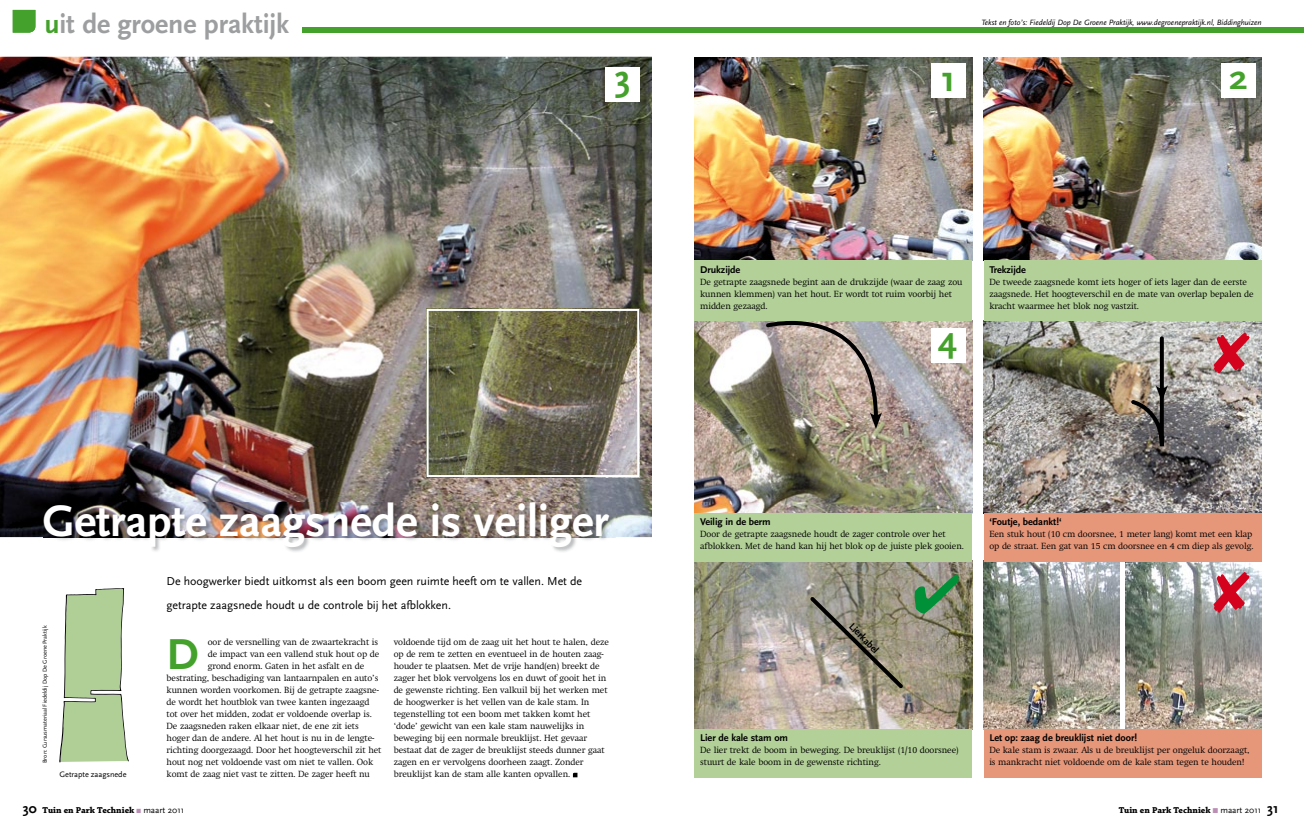
<style>
.page{position:relative;width:1304px;height:837px;background:#fff}
.page>*{position:absolute;margin:0;border:0;box-sizing:border-box;transform-origin:0 0}
.t1{font:700 46px "Scala Sans OT";letter-spacing:-.005em;color:#fff}
.t2{font:700 45.2px "Scala Sans OT";color:#44a12b}
.t3{font:700 37.1px "Scala Sans OT";color:#44a12b}
.t4{font:700 36.9px "Scala Sans OT";color:#44a12b}
.t5{font:700 36px "Scala Sans OT";color:#44a12b}
.t6{font:700 35.3px "Scala Sans OT";color:#44a12b;scale:1.07 1}
.t7{font:700 28px "Scala Sans OT";letter-spacing:-.005em;color:#9c9e9f}
.t8{font:12px/24px "Scala Sans OT";letter-spacing:-.005em;color:#000}
.t9{font:700 10.2px "Scala Sans OT";letter-spacing:-.005em;color:#000}
.t10{font:700 9px "Chaparral Pro";color:#000}
.t11{font:300 8.8px/12px "Swift";letter-spacing:-.005em;color:#000}
.t12{font:8.2px "Scala Sans OT";letter-spacing:-.005em;color:#000}
.t13{font:italic 8px "Scala Sans OT";letter-spacing:-.005em;color:#000}
.t14{font:6px "Scala Sans OT";letter-spacing:-.005em;color:#000}
.s1{color:#44a12b}
.s2{font-family:"Scala Sans OT";font-size:14px}
.s3{color:#bb8eb4}
.s4{font-family:"Scala Sans OT";font-weight:400}
</style>
<div class="page">
<img style="left:0;top:57px;width:652px;height:480px">
<svg style="left:59px;top:588px;width:70px;height:174px"></svg>
<div style="left:305px;top:27px;width:999px;height:6px;background:#44a12b"></div>
<svg style="left:13px;top:10px;width:22px;height:23px"></svg>
<img style="left:694px;top:57px;width:278px;height:204px">
<img style="left:694px;top:321px;width:278px;height:192px">
<img style="left:694px;top:561px;width:278px;height:167px">
<svg style="left:427px;top:309px;width:212px;height:168px;background:#76725a"></svg>
<img style="left:984px;top:57px;width:277px;height:204px">
<img style="left:984px;top:321px;width:277px;height:192px">
<img style="left:984px;top:561px;width:136px;height:167px">
<img style="left:1125px;top:561px;width:136px;height:167px">
<svg style="left:1160px;top:336px;width:4px;height:58px"></svg>
<svg style="left:1131px;top:385px;width:37px;height:61px;background:#6e6761"></svg>
<img style="left:44px;top:502px;width:571px;height:50px">
<div style="left:694px;top:513px;width:278px;height:48px;background:#b2d097"></div>
<div style="left:984px;top:261px;width:277px;height:60px;background:#b2d097"></div>
<div style="left:984px;top:728px;width:277px;height:49px;background:#e69679"></div>
<div style="left:694px;top:261px;width:278px;height:60px;background:#b2d097"></div>
<div style="left:984px;top:513px;width:277px;height:48px;background:#e69679"></div>
<div style="left:694px;top:728px;width:278px;height:49px;background:#b2d097"></div>
<svg style="left:573px;top:772px;width:4px;height:5px"></svg>
<svg style="left:915px;top:574px;width:43px;height:39px;background:#5f9065"></svg>
<div style="left:605px;top:68px;width:34px;height:34px;background:#fff"></div>
<div style="left:932px;top:64px;width:34px;height:34px;background:#fff"></div>
<div style="left:931px;top:328px;width:34px;height:34px;background:#fff"></div>
<div style="left:1221px;top:63px;width:34px;height:34px;background:#fff"></div>
<svg style="left:1214px;top:332px;width:36px;height:41px"></svg>
<svg style="left:1214px;top:571px;width:36px;height:41px"></svg>
<svg style="left:766px;top:321px;width:116px;height:108px;background:#a1948a"></svg>
<svg style="left:810px;top:596px;width:93px;height:92px;background:#96907f"></svg>
<h3 class="t7" style="left:44px;top:8px;width:246px"><span class="s1">u</span>it de groene praktijk</h3>
<h3 class="t4" style="left:615px;top:58px;width:17px">3</h3>
<h3 class="t3" style="left:941px;top:58px;width:16px">1</h3>
<p class="t13" style="left:981px;top:18px;width:282px">Tekst en foto’s: Fiedeldij Dop De Groene Praktijk, www.degroenepraktijk.nl, Biddinghuizen</p>
<h3 class="t6" style="left:1229px;top:57px;width:19px">2</h3>
<p class="t9" style="left:700px;top:264px;width:42px">Drukzijde</p>
<p class="t11" style="left:700px;top:276px;width:264px">De getrapte zaagsnede begint aan de drukzijde (waar de zaag zou kunnen klemmen) van het hout. Er wordt tot ruim voorbij het midden gezaagd.</p>
<h3 class="t5" style="left:938px;top:319px;width:20px">4</h3>
<p class="t9" style="left:989px;top:264px;width:38px">Trekzijde</p>
<p class="t11" style="left:989px;top:276px;width:266px">De tweede zaagsnede komt iets hoger of iets lager dan de eerste zaagsnede. Het hoogteverschil en de mate van overlap bepalen de kracht waarmee het blok nog vastzit.</p>
<h1 class="t1" style="left:43px;top:494px;width:568px">Getrapte zaagsnede is veiliger</h1>
<h3 class="t8" style="left:167px;top:569px;width:417px">De hoogwerker biedt uitkomst als een boom geen ruimte heeft om te vallen. Met de getrapte zaagsnede houdt u de controle bij het afblokken.</h3>
<p class="t9" style="left:700px;top:516px;width:72px">Veilig in de berm</p>
<p class="t11" style="left:700px;top:528px;width:265px">Door de getrapte zaagsnede houdt de zager controle over het afblokken. Met de hand kan hij het blok op de juiste plek gooien.</p>
<p class="t14" style="left:42px;top:762px;width:139px;rotate:-90deg">Bron: Cursusmateriaal Fiedeldij Dop De Groene Praktijk</p>
<p class="t9" style="left:855px;top:620px;width:39px;rotate:45deg">Lierkabel</p>
<h2 class="t2" style="left:167px;top:628px;width:34px">D</h2>
<p class="t11" style="left:208px;top:636px;width:172px">oor de versnelling van de zwaartekracht is</p>
<p class="t11" style="left:394px;top:636px;width:217px">voldoende tijd om de zaag uit het hout te halen, deze op de rem te zetten en eventueel in de houten zaag&shy;houder te plaatsen. Met de vrije hand(en) breekt de zager het blok vervolgens los en duwt of gooit het in de gewenste richting. Een valkuil bij het werken met de hoogwerker is het vellen van de kale stam. In tegenstelling tot een boom met takken komt het ‘dode’ gewicht van een kale stam nauwelijks in beweging bij een normale breuklijst. Het gevaar bestaat dat de zager de breuklijst steeds dunner gaat zagen en er vervolgens doorheen zaagt. Zonder breuklijst kan de stam alle kanten opvallen.</p>
<p class="t11" style="left:208px;top:648px;width:173px">de impact van een vallend stuk hout op de</p>
<p class="t11" style="left:208px;top:660px;width:158px">grond enorm. Gaten in het asfalt en de</p>
<p class="t11" style="left:167px;top:672px;width:213px">bestrating, beschadiging van lantaarnpalen en auto’s</p>
<p class="t11" style="left:167px;top:684px;width:214px">kunnen worden voorkomen. Bij de getrapte zaagsne-</p>
<p class="t11" style="left:167px;top:696px;width:205px">de wordt het houtblok van twee kanten ingezaagd</p>
<p class="t11" style="left:167px;top:708px;width:207px">tot over het midden, zodat er voldoende overlap is.</p>
<p class="t11" style="left:167px;top:720px;width:194px">De zaagsneden raken elkaar niet, de ene zit iets</p>
<p class="t11" style="left:167px;top:732px;width:209px">hoger dan de andere. Al het hout is nu in de lengte-</p>
<p class="t11" style="left:167px;top:744px;width:216px">richting doorgezaagd. Door het hoogteverschil zit het</p>
<p class="t11" style="left:167px;top:756px;width:208px">hout nog net voldoende vast om niet te vallen. Ook</p>
<p class="t11" style="left:167px;top:768px;width:205px">komt de zaag niet vast te zitten. De zager heeft nu</p>
<p class="t9" style="left:700px;top:732px;width:89px">Lier de kale stam om</p>
<p class="t11" style="left:700px;top:744px;width:260px">De lier trekt de boom in beweging. De breuklijst (1/10 doorsnee) stuurt de kale boom in de gewenste richting.</p>
<p class="t12" style="left:60px;top:769px;width:69px">Getrapte zaagsnede</p>
<p class="t10" style="left:23px;top:804px;width:163px"><span class="s2">30</span> Tuin en Park Techniek <span class="s3">■</span> <span class="s4">maart 2011</span></p>
<p class="t9" style="left:989px;top:516px;width:74px">‘Foutje, bedankt!‘</p>
<p class="t11" style="left:989px;top:528px;width:266px">Een stuk hout (10 cm doorsnee, 1 meter lang) komt met een klap op de straat. Een gat van 15 cm doorsnee en 4 cm diep als gevolg.</p>
<p class="t9" style="left:989px;top:732px;width:149px">Let op: zaag de breuklijst niet door!</p>
<p class="t11" style="left:989px;top:744px;width:262px">De kale stam is zwaar. Als u de breuklijst per ongeluk doorzaagt, is mankracht niet voldoende om de kale stam tegen te houden!</p>
<p class="t10" style="left:1119px;top:804px;width:161px">Tuin en Park Techniek <span class="s3">■</span> <span class="s4">maart 2011</span> <span class="s2">31</span></p>
</div>
